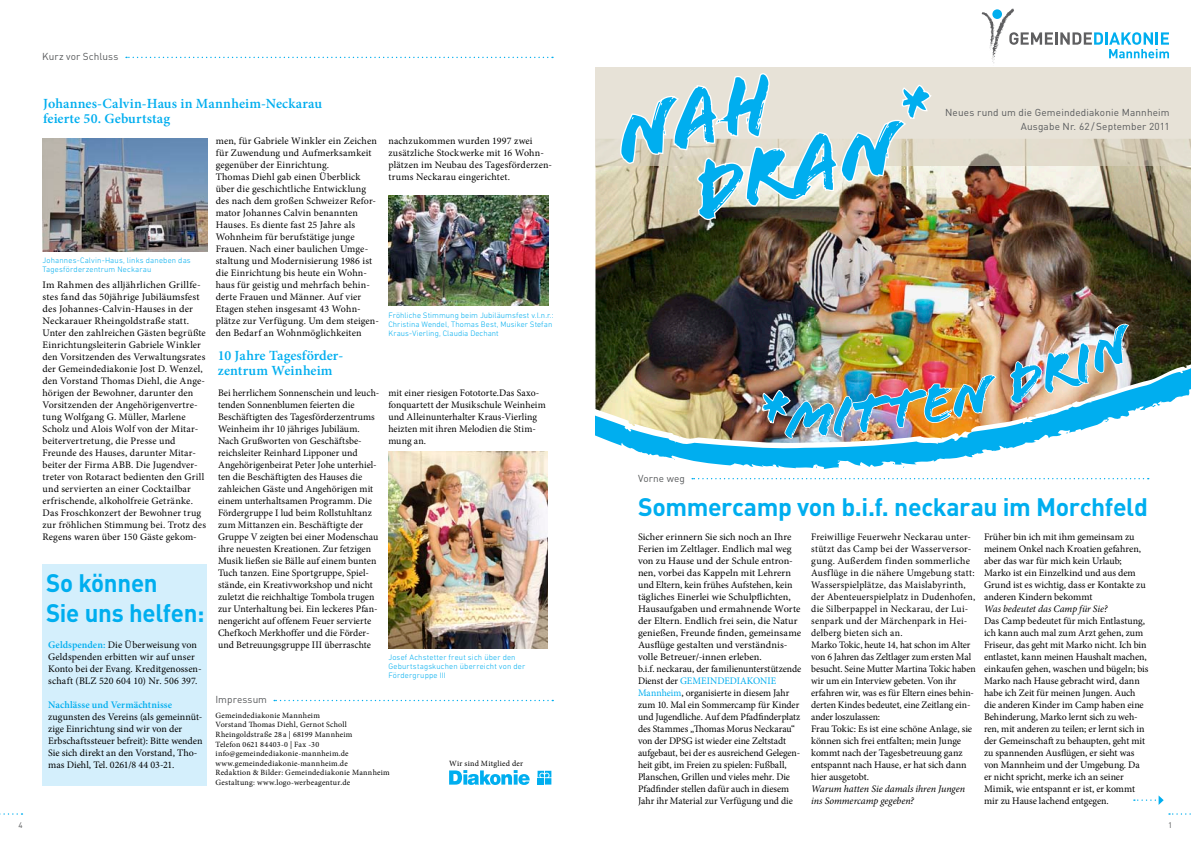
<style>
.page{position:relative;width:1191px;height:842px;background:#fff}
.page>*{position:absolute;margin:0;border:0;box-sizing:border-box;transform-origin:0 0}
.t1{font:700 25px "DIN";letter-spacing:-.015em;color:#00aeef}
.t2{font:700 25px/30px "DIN";letter-spacing:-.015em;color:#00aeef;scale:.96 1}
.t3{font:600 14px/15px "Minion Pro";letter-spacing:.01em;color:#00aeef}
.t4{font:10px/12px "Minion Pro";letter-spacing:.005em;color:#000}
.t5{font:10px/14.1px "DIN";letter-spacing:.015em;color:#57595b;text-align:right}
.t6{font:italic 10px/12px "Minion Pro";letter-spacing:-.005em;color:#000}
.t7{font:600 10px "Minion Pro";letter-spacing:.01em;color:#00aeef}
.t8{font:8px/9.6px "Minion Pro";letter-spacing:.03em;color:#000}
.t9{font:300 8px/9px "DIN Next LT Pro";letter-spacing:.015em;color:#00aeef}
.t10{font:8px "DIN";color:#57595b}
.s1{font-weight:600;color:#00aeef}
.s2{color:#00aeef}
</style>
<div class="page">
<svg style="left:981px;top:8px;width:188px;height:55px"></svg>
<img style="left:595px;top:165px;width:596px;height:188px">
<svg style="left:595px;top:67px;width:596px;height:98px;background:#e3ded2"></svg>
<img style="left:595px;top:353px;width:596px;height:108px">
<svg style="left:126px;top:57px;width:427px;height:1px"></svg>
<svg style="left:0;top:813px;width:22px;height:2px"></svg>
<svg style="left:1169px;top:813px;width:22px;height:2px"></svg>
<svg style="left:1133px;top:795px;width:30px;height:10px"></svg>
<svg style="left:449px;top:770px;width:80px;height:15px"></svg>
<svg style="left:537px;top:771px;width:14px;height:13px"></svg>
<svg style="left:274px;top:700px;width:279px;height:1px"></svg>
<div style="left:43px;top:564px;width:164px;height:221px;background:#d4effc"></div>
<img style="left:43px;top:138px;width:164px;height:113px">
<img style="left:388px;top:451px;width:159px;height:197px">
<img style="left:388px;top:196px;width:160px;height:110px">
<svg style="left:619px;top:73px;width:313px;height:148px;background:#c0c9c1"></svg>
<img style="left:692px;top:323px;width:456px;height:157px">
<p class="t5" style="left:42px;top:49px;width:77px">Kurz vor Schluss</p>
<h2 class="t3" style="left:43px;top:95px;width:280px">Johannes-Calvin-Haus in Mannheim-Neckarau feierte 50. Geburtstag</h2>
<p class="t9" style="left:43px;top:256px;width:150px">Johannes-Calvin-Haus, links daneben das<br>Tagesförderzentrum Neckarau</p>
<p class="t4" style="left:43px;top:279px;width:165px">Im Rahmen des alljährlichen Grillfe&shy;stes fand das 50jährige Jubiläumsfest des Johannes-Calvin-Hauses in der Neckarauer Rheingoldstraße statt.<br>Unter den zahlreichen Gästen begrüßte Einrichtungsleiterin Gabriele Winkler den Vorsitzenden des Verwaltungsrates der Gemeindediakonie Jost D. Wenzel, den Vorstand Thomas Diehl, die Ange&shy;hörigen der Bewohner, darunter den Vorsitzenden der Angehörigenvertre&shy;tung Wolfgang G. Müller, Marlene Scholz und Alois Wolf von der Mitar&shy;beitervertretung, die Presse und Freunde des Hauses, darunter Mitar&shy;beiter der Firma ABB. Die Jugendver&shy;treter von Rotaract bedienten den Grill und servierten an einer Cocktailbar erfrischende, alkoholfreie Getränke.<br>Das Froschkonzert der Bewohner trug zur fröhlichen Stimmung bei. Trotz des Regens waren über 150 Gäste gekom-</p>
<h1 class="t2" style="left:46px;top:567px;width:166px">So können<br>Sie uns helfen:</h1>
<p class="t4" style="left:48px;top:639px;width:155px"><span class="s1">Geldspenden:</span> Die Überweisung von Geldspenden erbitten wir auf unser Konto bei der Evang. Kreditgenossen&shy;schaft (BLZ 520 604 10) Nr. 506 397.</p>
<p class="t7" style="left:48px;top:698px;width:125px">Nachlässe und Vermächtnisse</p>
<p class="t4" style="left:48px;top:711px;width:156px">zugunsten des Vereins (als gemeinnüt&shy;zige Einrichtung sind wir von der Erbschaftssteuer befreit): Bitte wenden Sie sich direkt an den Vorstand, Tho&shy;mas Diehl, Tel. 0261/8 44 03-21.</p>
<p class="t4" style="left:216px;top:135px;width:165px">men, für Gabriele Winkler ein Zeichen für Zuwendung und Aufmerksamkeit gegenüber der Einrichtung.<br>Thomas Diehl gab einen Überblick über die geschichtliche Entwicklung des nach dem großen Schweizer Refor&shy;mator Johannes Calvin benannten Hauses. Es diente fast 25 Jahre als Wohnheim für berufstätige junge Frauen. Nach einer baulichen Umge&shy;staltung und Modernisierung 1986 ist die Einrichtung bis heute ein Wohn&shy;haus für geistig und mehrfach behin&shy;derte Frauen und Männer. Auf vier Etagen stehen insgesamt 43 Wohn&shy;plätze zur Verfügung. Um dem steigen&shy;den Bedarf an Wohnmöglichkeiten</p>
<h2 class="t3" style="left:218px;top:348px;width:127px">10 Jahre Tagesförder&shy;zentrum Weinheim</h2>
<p class="t4" style="left:218px;top:387px;width:163px">Bei herrlichem Sonnenschein und leuch&shy;tenden Sonnenblumen feierten die Beschäftigten des Tagesförderzentrums Weinheim ihr 10 jähriges Jubiläum.<br>Nach Grußworten von Geschäftsbe&shy;reichsleiter Reinhard Lipponer und Angehörigenbeirat Peter Johe unterhiel&shy;ten die Beschäftigten des Hauses die zahleichen Gäste und Angehörigen mit einem unterhaltsamen Programm. Die Fördergruppe I lud beim Rollstuhltanz zum Mittanzen ein. Beschäftigte der Gruppe V zeigten bei einer Modenschau ihre neuesten Kreationen. Zur fetzigen Musik ließen sie Bälle auf einem bunten Tuch tanzen. Eine Sportgruppe, Spiel&shy;stände, ein Kreativworkshop und nicht zuletzt die reichhaltige Tombola trugen zur Unterhaltung bei. Ein leckeres Pfan&shy;nengericht auf offenem Feuer servierte Chefkoch Merkhoffer und die Förder&shy;und Betreuungsgruppe III überraschte</p>
<p class="t5" style="left:215px;top:693px;width:53px">Impressum</p>
<p class="t4" style="left:388px;top:135px;width:165px">nachzukommen wurden 1997 zwei zusätzliche Stockwerke mit 16 Wohn&shy;plätzen im Neubau des Tagesförderzen&shy;trums Neckarau eingerichtet.</p>
<p class="t9" style="left:388px;top:311px;width:167px">Fröhliche Stimmung beim Jubiläumsfest v.l.n.r.:<br>Christina Wendel, Thomas Best, Musiker Stefan<br>Kraus-Vierling, Claudia Dechant</p>
<p class="t4" style="left:388px;top:387px;width:159px">mit einer riesigen Fototorte.Das Saxo&shy;fonquartett der Musikschule Weinheim und Alleinunterhalter Kraus-Vierling heizten mit ihren Melodien die Stim&shy;mung an.</p>
<p class="t9" style="left:388px;top:653px;width:138px">Josef Achstetter freut sich über den<br>Geburtstagskuchen überreicht von der<br>Fördergruppe III</p>
<p class="t8" style="left:215px;top:710px;width:176px">Gemeindediakonie Mannheim<br>Vorstand Thomas Diehl, Gernot Scholl Rheingoldstraße 28 a | 68199 Mannheim<br>Telefon 0621 84403-0 | Fax -30 info@gemeindediakonie-mannheim.de www.gemeindediakonie-mannheim.de<br>Redaktion &amp; Bilder: Gemeindediakonie Mannheim Gestaltung: www.logo-werbeagentur.de</p>
<p class="t8" style="left:449px;top:758px;width:75px">Wir sind Mitglied der</p>
<p class="t5" style="left:638px;top:471px;width:48px">Vorne weg</p>
<p class="t5" style="left:945px;top:105px;width:226px">Neues rund um die Gemeindediakonie Mannheim<br>Ausgabe Nr. 62 /September 2011</p>
<h1 class="t1" style="left:638px;top:491px;width:511px">Sommercamp von b.i.f. neckarau im Morchfeld</h1>
<p class="t4" style="left:638px;top:531px;width:165px">Sicher erinnern Sie sich noch an Ihre Ferien im Zeltlager. Endlich mal weg von zu Hause und der Schule entron&shy;nen, vorbei das Kappeln mit Lehrern und Eltern, kein frühes Aufstehen, kein tägliches Einerlei wie Schulpflichten, Hausaufgaben und ermahnende Worte der Eltern. Endlich frei sein, die Natur genießen, Freunde finden, gemeinsame Ausflüge gestalten und verständnis&shy;volle Betreuer/-innen erleben.<br>b.i.f. neckarau, der familienunterstützende Dienst der <span class="s2">GEMEINDEDIAKONIE Mannheim</span>, organisierte in diesem Jahr zum 10. Mal ein Sommercamp für Kinder und Jugendliche. Auf dem Pfadfinderplatz des Stammes „Thomas Morus Neckarau“ von der DPSG ist wieder eine Zeltstadt aufgebaut, bei der es ausreichend Gelegen&shy;heit gibt, im Freien zu spielen: Fußball, Planschen, Grillen und vieles mehr. Die Pfadfinder stellen dafür auch in diesem Jahr ihr Material zur Verfügung und die</p>
<p class="t4" style="left:811px;top:531px;width:166px">Freiwillige Feuerwehr Neckarau unter&shy;stützt das Camp bei der Wasserversor&shy;gung. Außerdem finden sommerliche Ausflüge in die nähere Umgebung statt:<br>Wasserspielplätze, das Maislabyrinth, der Abenteuerspielplatz in Dudenhofen, die Silberpappel in Neckarau, der Lui&shy;senpark und der Märchenpark in Hei&shy;delberg bieten sich an.<br>Marko Tokic, heute 14, hat schon im Alter von 6 Jahren das Zeltlager zum ersten Mal besucht. Seine Mutter Martina Tokic haben wir um ein Interview gebeten. Von ihr erfahren wir, was es für Eltern eines behin&shy;derten Kindes bedeutet, eine Zeitlang ein&shy;ander loszulassen:<br>Frau Tokic: Es ist eine schöne Anlage, sie können sich frei entfalten; mein Junge kommt nach der Tagesbetreuung ganz entspannt nach Hause, er hat sich dann hier ausgetobt.</p>
<p class="t6" style="left:811px;top:783px;width:155px">Warum hatten Sie damals ihren Jungen ins Sommercamp gegeben?</p>
<p class="t4" style="left:984px;top:531px;width:163px">Früher bin ich mit ihm gemeinsam zu meinem Onkel nach Kroatien gefahren, aber das war für mich kein Urlaub; Marko ist ein Einzelkind und aus dem Grund ist es wichtig, dass er Kontakte zu anderen Kindern bekommt</p>
<p class="t6" style="left:984px;top:603px;width:125px">Was bedeutet das Camp für Sie?</p>
<p class="t4" style="left:984px;top:615px;width:166px">Das Camp bedeutet für mich Entlastung, ich kann auch mal zum Arzt gehen, zum Friseur, das geht mit Marko nicht. Ich bin entlastet, kann meinen Haushalt machen, einkaufen gehen, waschen und bügeln; bis Marko nach Hause gebracht wird, dann habe ich Zeit für meinen Jungen. Auch die anderen Kinder im Camp haben eine Behinderung, Marko lernt sich zu weh&shy;ren, mit anderen zu teilen; er lernt sich in der Gemeinschaft zu behaupten, geht mit zu spannenden Ausflügen, er sieht was von Mannheim und der Umgebung. Da er nicht spricht, merke ich an seiner Mimik, wie entspannt er ist, er kommt mir zu Hause lachend entgegen.</p>
<p class="t10" style="left:19px;top:820px;width:6px">4</p>
<p class="t10" style="left:1168px;top:820px;width:6px">1</p>
</div>
